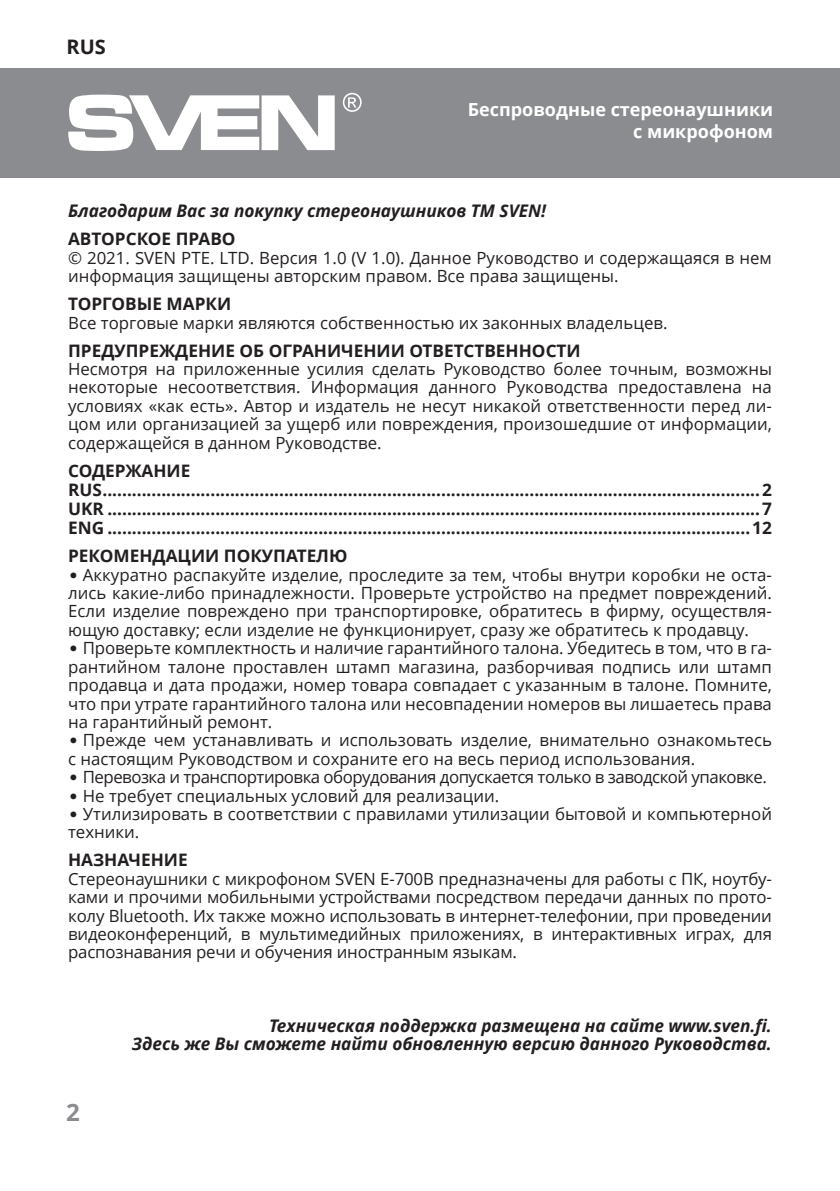
<style>
.page{position:relative;width:840px;height:1191px;background:#fff}
.page>*{position:absolute;margin:0;border:0;box-sizing:border-box;transform-origin:0 0}
.t1{font:700 24px "Open Sans";color:#8a8c8f}
.t2{font:700 20px "Open Sans";color:#231f20}
.t3{font:700 18px/22px "Open Sans";color:#fff;text-align:right}
.t4{font:700 17.2px/19.2px "Open Sans";color:#231f20}
.t5{font:italic 700 17.2px/18.4px "Open Sans";color:#231f20;text-align:right}
.t6{font:16.8px/18.4px "Open Sans";color:#231f20;text-align:justify}
.t7{font:16.8px "Open Sans";letter-spacing:-.03em;color:#231f20}
.s1{font-family:"Pragmatica";font-weight:700;font-size:16px}
</style>
<div class="page">
<div style="left:0;top:68px;width:839px;height:109px;background:#8a8c8f"></div>
<svg style="left:68px;top:95px;width:266px;height:56px"></svg>
<svg style="left:342px;top:93px;width:19px;height:19px"></svg>
<p class="t2" style="left:66px;top:32px;width:41px">RUS</p>
<p class="t3" style="left:467px;top:98px;width:307px">Беспроводные стереонаушники с микрофоном</p>
<p class="t5" style="left:68px;top:201px;width:479px">Благодарим Вас за покупку стереонаушников ТМ SVEN!</p>
<p class="t4" style="left:68px;top:229px;width:169px">АВТОРСКОЕ ПРАВО</p>
<p class="t6" style="left:68px;top:248px;width:705px">© 2021. SVEN PTE. LTD. Версия 1.0 (V 1.0). Данное Руководство и содержащаяся в нем информация защищены авторским правом. Все права защищены.</p>
<p class="t4" style="left:68px;top:294px;width:164px">ТОРГОВЫЕ МАРКИ</p>
<p class="t6" style="left:68px;top:313px;width:600px">Все торговые марки являются собственностью их законных владельцев.</p>
<p class="t4" style="left:68px;top:340px;width:514px">ПРЕДУПРЕЖДЕНИЕ ОБ ОГРАНИЧЕНИИ ОТВЕТСТВЕННОСТИ</p>
<p class="t6" style="left:68px;top:359px;width:705px">Несмотря на приложенные усилия сделать Руководство более точным, возможны некоторые несоответствия. Информация данного Руководства предоставлена на условиях «как есть». Автор и издатель не несут никакой ответственности перед ли&shy;цом или организацией за ущерб или повреждения, произошедшие от информации, содержащейся в данном Руководстве.</p>
<p class="t4" style="left:68px;top:460px;width:704px">СОДЕРЖАНИЕ RUS......................................................................................................................................2<br>UKR .....................................................................................................................................7<br>ENG ...................................................................................................................................12</p>
<p class="t4" style="left:68px;top:546px;width:281px">РЕКОМЕНДАЦИИ ПОКУПАТЕЛЮ</p>
<p class="t6" style="left:68px;top:565px;width:705px"><span class="s1">•</span> Аккуратно распакуйте изделие, проследите за тем, чтобы внутри коробки не оста&shy;лись какие-либо принадлежности. Проверьте устройство на предмет повреждений.<br>Если изделие повреждено при транспортировке, обратитесь в фирму, осуществля&shy;ющую доставку; если изделие не функционирует, сразу же обратитесь к продавцу.</p>
<p class="t6" style="left:68px;top:638px;width:705px"><span class="s1">•</span> Проверьте комплектность и наличие гарантийного талона. Убедитесь в том, что в га&shy;рантийном талоне проставлен штамп магазина, разборчивая подпись или штамп продавца и дата продажи, номер товара совпадает с указанным в талоне. Помните, что при утрате гарантийного талона или несовпадении номеров вы лишаетесь права на гарантийный ремонт.</p>
<p class="t6" style="left:68px;top:730px;width:705px"><span class="s1">•</span> Прежде чем устанавливать и использовать изделие, внимательно ознакомьтесь с настоящим Руководством и сохраните его на весь период использования.</p>
<p class="t7" style="left:68px;top:765px;width:700px"><span class="s1">•</span> Перевозка и транспортировка оборудования допускается только в заводской упаковке.</p>
<p class="t6" style="left:68px;top:786px;width:432px"><span class="s1">•</span> Не требует специальных условий для реализации.</p>
<p class="t6" style="left:68px;top:804px;width:705px"><span class="s1">•</span> Утилизировать в соответствии с правилами утилизации бытовой и компьютерной техники.</p>
<p class="t4" style="left:68px;top:850px;width:121px">НАЗНАЧЕНИЕ</p>
<p class="t6" style="left:68px;top:869px;width:705px">Стереонаушники с микрофоном SVEN E-700B предназначены для работы с ПК, ноутбу&shy;ками и прочими мобильными устройствами посредством передачи данных по прото&shy;колу Bluetooth. Их также можно использовать в интернет-телефонии, при проведении видеоконференций, в мультимедийных приложениях, в интерактивных играх, для распознавания речи и обучения иностранным языкам.</p>
<h1 class="t1" style="left:66px;top:1095px;width:15px">2</h1>
<p class="t5" style="left:132px;top:1016px;width:641px">Техническая поддержка размещена на сайте www.sven.fi.<br>Здесь же Вы сможете найти обновленную версию данного Руководства.</p>
</div>
